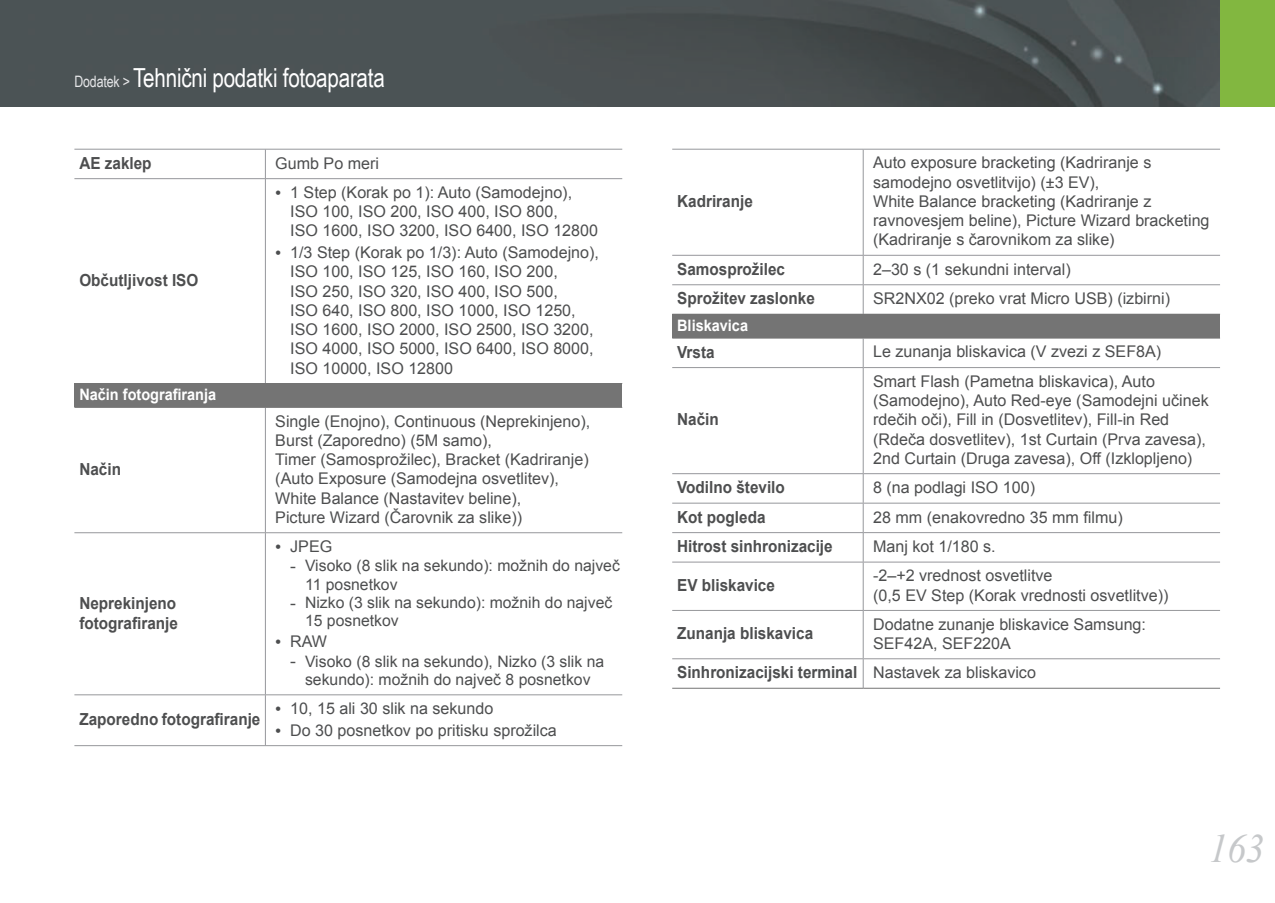
<style>
.page{position:relative;width:1275px;height:903px;background:#fff}
.page>*{position:absolute;margin:0;border:0;box-sizing:border-box;transform-origin:0 0}
.t1{font:italic 40.25px "Times New Roman";color:#c6c8ca;scale:.95 1}
.t2{font:26.25px "Arial Narrow";letter-spacing:-.01em;color:#fff;scale:.96 1}
.t3{font:700 16.62px/19.9px "Arial";color:#4d4e4f;scale:.92 1}
.t4{font:16.1px/19.2px "Arial";color:#4d4e4f}
.t5{font:15.75px/18.4px "Arial";color:#4d4e4f}
.t6{font:700 15.75px "Arial";color:#fff;scale:.92 1}
.s1{font-size:15.75px;color:#e6e7e9}
.s2{font-size:17.5px}
.s3{font-weight:400;font-size:16.1px}
</style>
<div class="page">
<img style="left:0;top:0;width:1220px;height:107px">
<div style="left:1220px;top:0;width:55px;height:107px;background:#82b740"></div>
<div style="left:74px;top:383px;width:548px;height:24px;background:#747474"></div>
<hr style="left:74px;top:149px;width:548px;height:1px;background:#96979b">
<svg style="left:265px;top:150px;width:1px;height:28px"></svg>
<hr style="left:74px;top:178px;width:548px;height:1px;background:#96979b">
<hr style="left:265px;top:179px;width:1px;height:204px;background:#96979b">
<hr style="left:265px;top:408px;width:1px;height:124px;background:#96979b">
<hr style="left:74px;top:532px;width:548px;height:1px;background:#96979b">
<hr style="left:265px;top:533px;width:1px;height:161px;background:#96979b">
<hr style="left:74px;top:694px;width:548px;height:1px;background:#96979b">
<hr style="left:265px;top:695px;width:1px;height:50px;background:#96979b">
<hr style="left:74px;top:745px;width:548px;height:1px;background:#96979b">
<hr style="left:74px;top:407px;width:548px;height:1px;background:#747474">
<div style="left:672px;top:314px;width:548px;height:24px;background:#747474"></div>
<hr style="left:672px;top:149px;width:191px;height:1px;background:#96979b">
<hr style="left:863px;top:149px;width:357px;height:1px;background:#96979b">
<hr style="left:863px;top:150px;width:1px;height:105px;background:#96979b">
<svg style="left:863px;top:339px;width:1px;height:28px"></svg>
<hr style="left:672px;top:367px;width:191px;height:1px;background:#96979b">
<hr style="left:863px;top:367px;width:357px;height:1px;background:#96979b">
<hr style="left:863px;top:368px;width:1px;height:105px;background:#96979b">
<svg style="left:863px;top:474px;width:1px;height:88px"></svg>
<hr style="left:863px;top:562px;width:1px;height:48px;background:#96979b">
<hr style="left:863px;top:611px;width:1px;height:47px;background:#96979b">
<hr style="left:672px;top:658px;width:191px;height:1px;background:#96979b">
<hr style="left:863px;top:658px;width:357px;height:1px;background:#96979b">
<svg style="left:863px;top:659px;width:1px;height:29px"></svg>
<hr style="left:672px;top:610px;width:191px;height:1px;background:#96979b">
<hr style="left:863px;top:610px;width:357px;height:1px;background:#96979b">
<hr style="left:672px;top:473px;width:191px;height:1px;background:#96979b">
<hr style="left:863px;top:473px;width:357px;height:1px;background:#96979b">
<hr style="left:672px;top:503px;width:191px;height:1px;background:#96979b">
<hr style="left:863px;top:503px;width:357px;height:1px;background:#96979b">
<hr style="left:672px;top:532px;width:191px;height:1px;background:#96979b">
<hr style="left:863px;top:532px;width:357px;height:1px;background:#96979b">
<hr style="left:672px;top:562px;width:191px;height:1px;background:#96979b">
<hr style="left:863px;top:562px;width:357px;height:1px;background:#96979b">
<hr style="left:672px;top:255px;width:191px;height:1px;background:#96979b">
<hr style="left:863px;top:255px;width:357px;height:1px;background:#96979b">
<hr style="left:672px;top:284px;width:191px;height:1px;background:#96979b">
<hr style="left:863px;top:284px;width:357px;height:1px;background:#96979b">
<svg style="left:863px;top:256px;width:1px;height:58px"></svg>
<hr style="left:672px;top:688px;width:191px;height:1px;background:#747474">
<hr style="left:863px;top:688px;width:357px;height:1px;background:#747474">
<hr style="left:672px;top:338px;width:191px;height:1px;background:#747474">
<hr style="left:863px;top:338px;width:357px;height:1px;background:#747474">
<h2 class="t2" style="left:74px;top:62px;width:325px"><span class="s1">Dodatek &gt;</span> Tehnični podatki fotoaparata</h2>
<p class="t3" style="left:79px;top:153px;width:80px">AE zaklep</p>
<p class="t4" style="left:275px;top:153px;width:105px">Gumb Po meri</p>
<p class="t3" style="left:79px;top:270px;width:131px">Občutljivost ISO</p>
<p class="t6" style="left:79px;top:386px;width:150px">Način fotografiranja</p>
<p class="t3" style="left:79px;top:459px;width:47px">Način</p>
<p class="t3" style="left:79px;top:593px;width:109px">Neprekinjeno fotografiranje</p>
<p class="t3" style="left:79px;top:709px;width:198px">Zaporedno fotografiranje</p>
<p class="t4" style="left:290px;top:183px;width:309px;text-indent:-15px"><span class="s2">•</span> 1 Step (Korak po 1): Auto (Samodejno),<br>ISO 100, ISO 200, ISO 400, ISO 800,<br>ISO 1600, ISO 3200, ISO 6400, ISO 12800</p>
<p class="t4" style="left:290px;top:243px;width:310px;text-indent:-15px"><span class="s2">•</span> 1/3 Step (Korak po 1/3): Auto (Samodejno), ISO 100, ISO 125, ISO 160, ISO 200,<br>ISO 250, ISO 320, ISO 400, ISO 500,<br>ISO 640, ISO 800, ISO 1000, ISO 1250, ISO 1600, ISO 2000, ISO 2500, ISO 3200, ISO 4000, ISO 5000, ISO 6400, ISO 8000, ISO 10000, ISO 12800</p>
<p class="t4" style="left:275px;top:411px;width:316px">Single (Enojno), Continuous (Neprekinjeno), Burst (Zaporedno) (5M samo),<br>Timer (Samosprožilec), Bracket (Kadriranje) (Auto Exposure (Samodejna osvetlitev), White Balance (Nastavitev beline),<br>Picture Wizard (Čarovnik za slike))</p>
<p class="t4" style="left:275px;top:537px;width:58px"><span class="s2">•</span> JPEG</p>
<p class="t5" style="left:305px;top:557px;width:316px;text-indent:-15px"><span class="s2">-</span> Visoko (8 slik na sekundo): možnih do največ<br>11 posnetkov</p>
<p class="t5" style="left:305px;top:593px;width:309px;text-indent:-15px"><span class="s2">-</span> Nizko (3 slik na sekundo): možnih do največ<br>15 posnetkov</p>
<p class="t4" style="left:275px;top:632px;width:53px"><span class="s2">•</span> RAW</p>
<p class="t5" style="left:290px;top:652px;width:315px;text-align:center"><span class="s2">-</span> Visoko (8 slik na sekundo), Nizko (3 slik na sekundo): možnih do največ 8 posnetkov</p>
<p class="t4" style="left:275px;top:699px;width:220px"><span class="s2">•</span> 10, 15 ali 30 slik na sekundo</p>
<p class="t4" style="left:275px;top:720px;width:283px"><span class="s2">•</span> Do 30 posnetkov po pritisku sprožilca</p>
<p class="t3" style="left:677px;top:191px;width:84px">Kadriranje</p>
<p class="t4" style="left:873px;top:153px;width:338px">Auto exposure bracketing (Kadriranje s samodejno osvetlitvijo) (±3 EV),<br>White Balance bracketing (Kadriranje z ravnovesjem beline), Picture Wizard bracketing (Kadriranje s čarovnikom za slike)</p>
<p class="t3" style="left:677px;top:259px;width:119px">Samosprožilec</p>
<p class="t4" style="left:873px;top:259px;width:199px">2–30 s (1 sekundni interval)</p>
<p class="t3" style="left:677px;top:289px;width:151px">Sprožitev zaslonke</p>
<p class="t4" style="left:873px;top:289px;width:298px">SR2NX02 (preko vrat Micro USB) (izbirni)</p>
<p class="t6" style="left:677px;top:316px;width:79px">Bliskavica</p>
<p class="t3" style="left:677px;top:342px;width:42px">Vrsta</p>
<p class="t4" style="left:873px;top:342px;width:290px">Le zunanja bliskavica (V zvezi z SEF8A)</p>
<p class="t3" style="left:677px;top:410px;width:47px">Način</p>
<p class="t4" style="left:873px;top:371px;width:337px">Smart Flash (Pametna bliskavica), Auto (Samodejno), Auto Red-eye (Samodejni učinek rdečih oči), Fill in (Dosvetlitev), Fill-in Red (Rdeča dosvetlitev), 1st Curtain (Prva zavesa), 2nd Curtain (Druga zavesa), Off (Izklopljeno)</p>
<p class="t3" style="left:677px;top:477px;width:119px">Vodilno število</p>
<p class="t4" style="left:873px;top:478px;width:163px">8 (na podlagi ISO 100)</p>
<p class="t3" style="left:677px;top:507px;width:98px">Kot pogleda</p>
<p class="t4" style="left:873px;top:507px;width:251px">28 mm (enakovredno 35 mm filmu)</p>
<p class="t3" style="left:677px;top:536px;width:171px">Hitrost sinhronizacije</p>
<p class="t4" style="left:873px;top:537px;width:124px">Manj kot 1/180 s.</p>
<p class="t3" style="left:677px;top:575px;width:108px">EV bliskavice</p>
<p class="t4" style="left:873px;top:566px;width:297px">-2–+2 vrednost osvetlitve<br>(0,5 EV Step (Korak vrednosti osvetlitve))</p>
<p class="t3" style="left:677px;top:624px;width:149px">Zunanja bliskavica</p>
<p class="t4" style="left:873px;top:614px;width:274px">Dodatne zunanje bliskavice Samsung:<br>SEF42A, SEF220A</p>
<p class="t3" style="left:677px;top:662px;width:391px">Sinhronizacijski terminal <span class="s3">Nastavek za bliskavico</span></p>
<h1 class="t1" style="left:1209px;top:826px;width:60px">163</h1>
</div>
